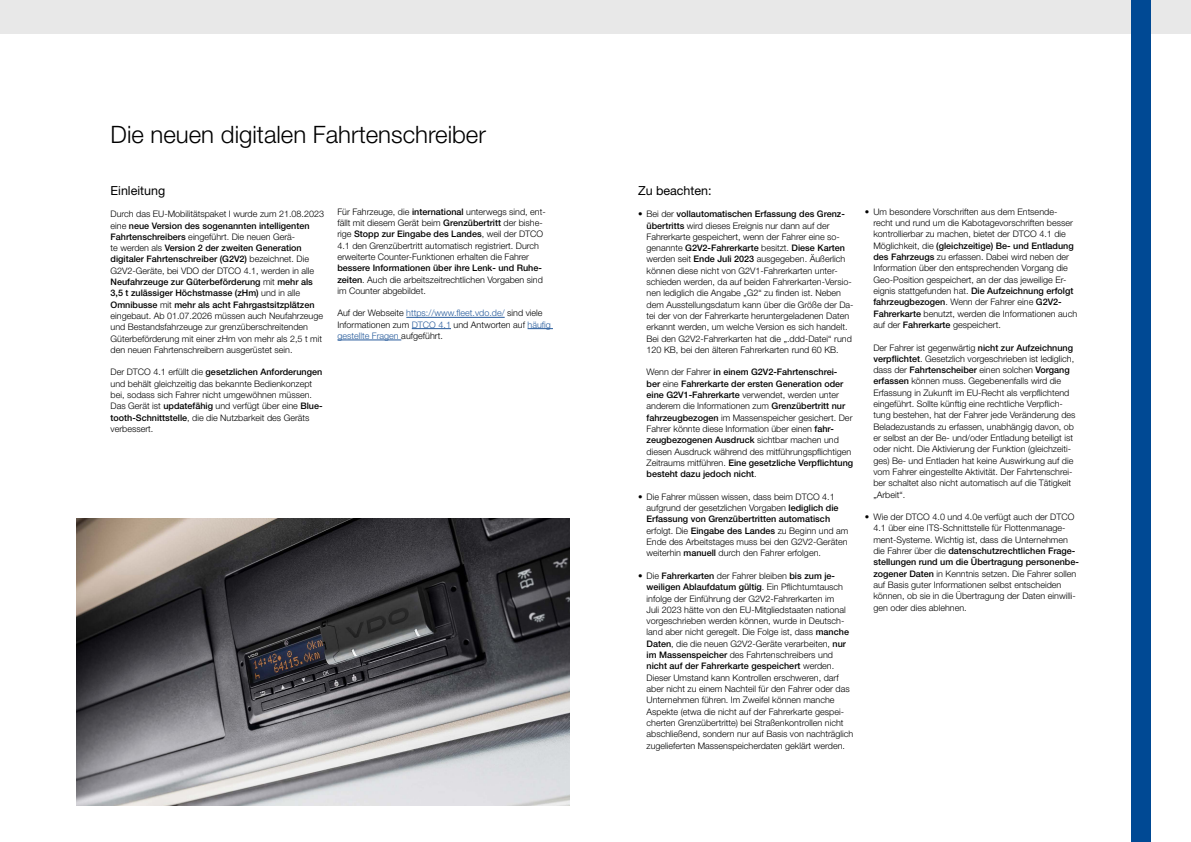
<style>
.page{position:relative;width:1191px;height:842px;background:#fff}
.page>*{position:absolute;margin:0;border:0;box-sizing:border-box;transform-origin:0 0}
.t1{font:300 24px "Helvetica Neue LT Std";color:#000}
.t2{font:12.5px "Helvetica Neue LT Std";color:#000}
.t3{font:300 9px/11.3px "Helvetica Neue LT Std";color:#000}
.s1{font-weight:500}
.s2{color:#275b9b}
</style>
<div class="page">
<div style="left:0;top:0;width:1191px;height:34px;background:#e8e8e8"></div>
<div style="left:1131px;top:0;width:20px;height:842px;background:#004994"></div>
<hr style="left:406px;top:317px;width:99px;height:1px;background:#275b9b">
<hr style="left:412px;top:328px;width:39px;height:1px;background:#275b9b">
<svg style="left:527px;top:328px;width:26px;height:1px"></svg>
<hr style="left:337px;top:340px;width:64px;height:1px;background:#275b9b">
<img style="left:77px;top:519px;width:493px;height:286px">
<h1 class="t1" style="left:111px;top:120px;width:377px">Die neuen digitalen Fahrtenschreiber</h1>
<h2 class="t2" style="left:111px;top:183px;width:56px">Einleitung</h2>
<p class="t3" style="left:111px;top:208px;width:215px">Durch das EU-Mobilitätspaket I wurde zum 21.08.2023 eine <span class="s1">neue Version des sogenannten intelligenten Fahrtenschreibers</span> eingeführt. Die neuen Gerä-<br>te werden als <span class="s1">Version 2 der zweiten Generation digitaler Fahrtenschreiber (G2V2)</span> bezeichnet. Die G2V2-Geräte, bei VDO der DTCO 4.1, werden in alle <span class="s1">Neufahrzeuge zur Güterbeförderung</span> mit <span class="s1">mehr als 3,5 t zulässiger Höchstmasse (zHm)</span> und in alle <span class="s1">Omnibusse</span> mit <span class="s1">mehr als acht Fahrgastsitzplätzen </span>eingebaut. Ab 01.07.2026 müssen auch Neufahrzeuge und Bestandsfahrzeuge zur grenzüberschreitenden Güterbeförderung mit einer zHm von mehr als 2,5 t mit den neuen Fahrtenschreibern ausgerüstet sein.</p>
<p class="t3" style="left:111px;top:366px;width:213px">Der DTCO 4.1 erfüllt die <span class="s1">gesetzlichen Anforderungen </span>und behält gleichzeitig das bekannte Bedienkonzept bei, sodass sich Fahrer nicht umgewöhnen müssen.<br>Das Gerät ist <span class="s1">updatefähig</span> und verfügt über eine <span class="s1">Blue&shy;tooth-Schnittstelle</span>, die die Nutzbarkeit des Geräts verbessert.</p>
<p class="t3" style="left:337px;top:206px;width:210px">Für Fahrzeuge, die <span class="s1">international</span> unterwegs sind, ent&shy;fällt mit diesem Gerät beim <span class="s1">Grenzübertritt</span> der bishe&shy;rige <span class="s1">Stopp zur Eingabe des Landes</span>, weil der DTCO 4.1 den Grenzübertritt automatisch registriert. Durch erweiterte Counter-Funktionen erhalten die Fahrer</p>
<p class="t3" style="left:337px;top:262px;width:207px;text-align:justify"><span class="s1">bessere Informationen über ihre Lenk- und Ruhe&shy;zeiten</span>. Auch die arbeitszeitrechtlichen Vorgaben sind im Counter abgebildet.</p>
<p class="t3" style="left:337px;top:307px;width:215px">Auf der Webseite <span class="s2">https://www.fleet.vdo.de/</span> sind viele<br>Informationen zum <span class="s2">DTCO 4.1</span> und Antworten auf <span class="s2">häufig gestellte Fragen</span> aufgeführt.</p>
<h2 class="t2" style="left:638px;top:183px;width:75px">Zu beachten:</h2>
<p class="t3" style="left:646px;top:208px;width:208px;text-indent:-9px">• Bei der <span class="s1">vollautomatischen Erfassung des Grenz&shy;übertritts</span> wird dieses Ereignis nur dann auf der Fahrerkarte gespeichert, wenn der Fahrer eine so&shy;genannte <span class="s1">G2V2-Fahrerkarte</span> besitzt. <span class="s1">Diese Karten </span>werden seit <span class="s1">Ende Juli 2023</span> ausgegeben. Äußerlich können diese nicht von G2V1-Fahrerkarten unter&shy;schieden werden, da auf beiden Fahrerkarten-Versio&shy;nen lediglich die Angabe „G2“ zu finden ist. Neben dem Ausstellungsdatum kann über die Größe der Da&shy;tei der von der Fahrerkarte heruntergeladenen Daten erkannt werden, um welche Version es sich handelt.<br>Bei den G2V2-Fahrerkarten hat die „.ddd-Datei“ rund 120 KB, bei den älteren Fahrerkarten rund 60 KB.</p>
<p class="t3" style="left:646px;top:366px;width:208px">Wenn der Fahrer <span class="s1">in einem G2V2-Fahrtenschrei&shy;ber</span> eine <span class="s1">Fahrerkarte der ersten Generation oder eine G2V1-Fahrerkarte</span> verwendet, werden unter anderem die Informationen zum <span class="s1">Grenzübertritt nur fahrzeugbezogen</span> im Massenspeicher gesichert. Der Fahrer könnte diese Information über einen <span class="s1">fahr&shy;zeugbezogenen Ausdruck</span> sichtbar machen und diesen Ausdruck während des mitführungspflichtigen Zeitraums mitführen. <span class="s1">Eine gesetzliche Verpflichtung besteht dazu jedoch nicht</span>.</p>
<p class="t3" style="left:646px;top:491px;width:203px;text-indent:-9px">• Die Fahrer müssen wissen, dass beim DTCO 4.1 aufgrund der gesetzlichen Vorgaben <span class="s1">lediglich die Erfassung von Grenzübertritten automatisch </span>erfolgt. Die <span class="s1">Eingabe des Landes</span> zu Beginn und am Ende des Arbeitstages muss bei den G2V2-Geräten weiterhin <span class="s1">manuell</span> durch den Fahrer erfolgen.</p>
<p class="t3" style="left:646px;top:570px;width:208px;text-indent:-9px">• Die <span class="s1">Fahrerkarten</span> der Fahrer bleiben <span class="s1">bis zum je&shy;weiligen Ablaufdatum gültig</span>. Ein Pflichtumtausch infolge der Einführung der G2V2-Fahrerkarten im<br>Juli 2023 hätte von den EU-Mitgliedstaaten national vorgeschrieben werden können, wurde in Deutsch&shy;land aber nicht geregelt. Die Folge ist, dass <span class="s1">manche Daten</span>, die die neuen G2V2-Geräte verarbeiten, <span class="s1">nur im Massenspeicher</span> des Fahrtenschreibers und <span class="s1">nicht auf der Fahrerkarte gespeichert</span> werden.<br>Dieser Umstand kann Kontrollen erschweren, darf aber nicht zu einem Nachteil für den Fahrer oder das Unternehmen führen. Im Zweifel können manche Aspekte (etwa die nicht auf der Fahrerkarte gespei&shy;cherten Grenzübertritte) bei Straßenkontrollen nicht abschließend, sondern nur auf Basis von nachträglich zugelieferten Massenspeicherdaten geklärt werden.</p>
<p class="t3" style="left:873px;top:206px;width:205px;text-indent:-9px">• Um besondere Vorschriften aus dem Entsende&shy;recht und rund um die Kabotagevorschriften besser kontrollierbar zu machen, bietet der DTCO 4.1 die Möglichkeit, die <span class="s1">(gleichzeitige) Be- und Entladung des Fahrzeugs</span> zu erfassen. Dabei wird neben der Information über den entsprechenden Vorgang die Geo-Position gespeichert, an der das jeweilige Er&shy;eignis stattgefunden hat. <span class="s1">Die Aufzeichnung erfolgt fahrzeugbezogen</span>. Wenn der Fahrer eine <span class="s1">G2V2- Fahrerkarte</span> benutzt, werden die Informationen auch auf der <span class="s1">Fahrerkarte</span> gespeichert.</p>
<p class="t3" style="left:873px;top:341px;width:204px">Der Fahrer ist gegenwärtig <span class="s1">nicht zur Aufzeichnung verpflichtet</span>. Gesetzlich vorgeschrieben ist lediglich, dass der <span class="s1">Fahrtenscheiber</span> einen solchen <span class="s1">Vorgang erfassen</span> können muss. Gegebenenfalls wird die Erfassung in Zukunft im EU-Recht als verpflichtend eingeführt. Sollte künftig eine rechtliche Verpflich&shy;tung bestehen, hat der Fahrer jede Veränderung des Beladezustands zu erfassen, unabhängig davon, ob er selbst an der Be- und/oder Entladung beteiligt ist oder nicht. Die Aktivierung der Funktion (gleichzeiti&shy;ges) Be- und Entladen hat keine Auswirkung auf die vom Fahrer eingestellte Aktivität. Der Fahrtenschrei&shy;ber schaltet also nicht automatisch auf die Tätigkeit „Arbeit“.</p>
<p class="t3" style="left:873px;top:511px;width:207px;text-indent:-9px">• Wie der DTCO 4.0 und 4.0e verfügt auch der DTCO 4.1 über eine ITS-Schnittstelle für Flottenmanage&shy;ment-Systeme. Wichtig ist, dass die Unternehmen die Fahrer über die <span class="s1">datenschutzrechtlichen Frage&shy;stellungen rund um die Übertragung personenbe&shy;zogener Daten</span> in Kenntnis setzen. Die Fahrer sollen auf Basis guter Informationen selbst entscheiden können, ob sie in die Übertragung der Daten einwilli&shy;gen oder dies ablehnen.</p>
</div>
